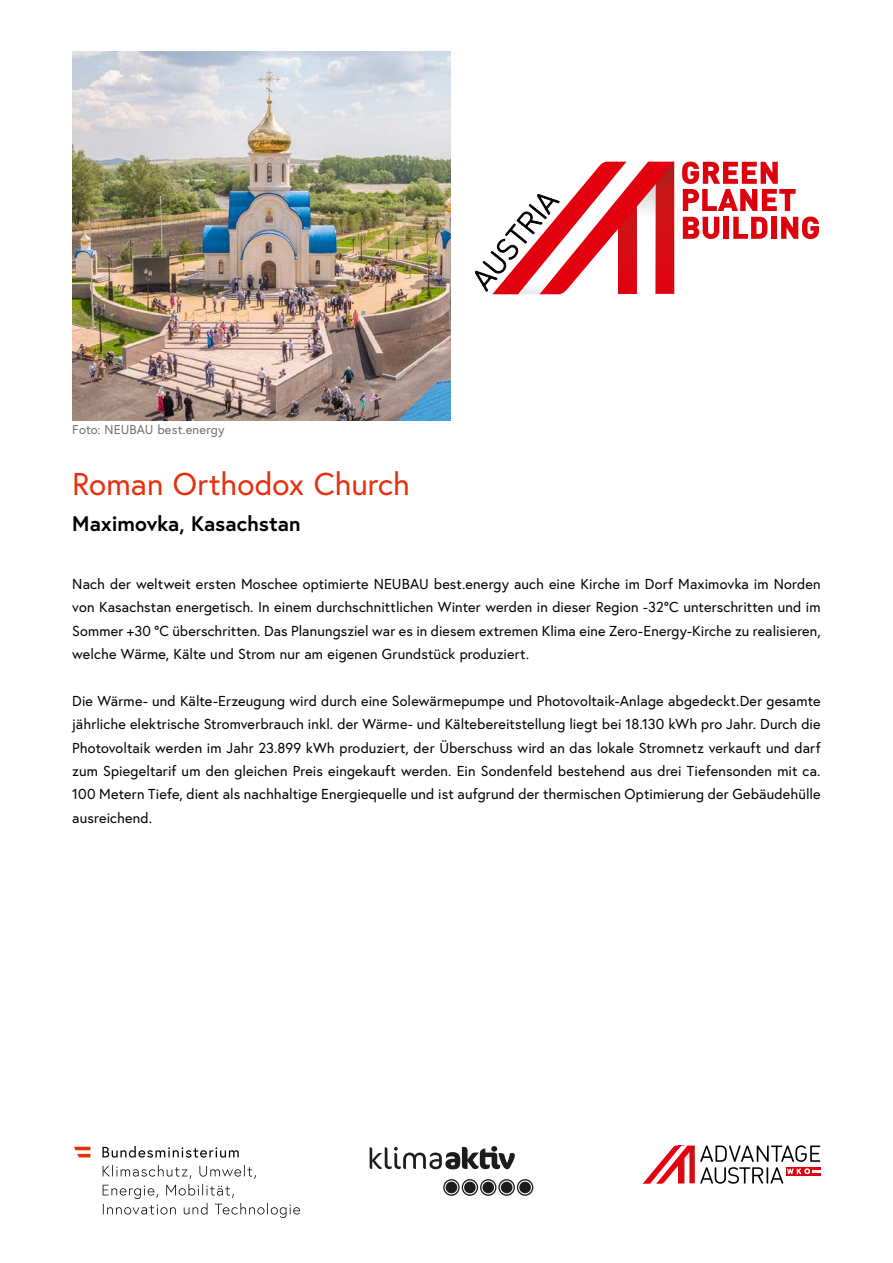
<style>
.page{position:relative;width:893px;height:1263px;background:#fff}
.page>*{position:absolute;margin:0;border:0;box-sizing:border-box;transform-origin:0 0}
.h1_ohne_Nummerierung{font:31.5px "Europa";letter-spacing:-.005em;color:#e5310e}
.h2_ohne_Nummerierung{font:700 21px "Europa";letter-spacing:-.005em;color:#000}
.p_Abstand_danach{font:14.4px/23.4px "Europa Austria";letter-spacing:.01em;color:#000;text-align:justify}
.t1{font:12.75px "Europa Austria";letter-spacing:.015em;color:#6f6f6e}
</style>
<div class="page">
<svg style="left:475px;top:162px;width:199px;height:132px"></svg>
<svg style="left:682px;top:162px;width:114px;height:49px"></svg>
<svg style="left:683px;top:217px;width:36px;height:22px"></svg>
<div style="left:723px;top:217px;width:6px;height:22px;background:#de010e"></div>
<svg style="left:733px;top:217px;width:34px;height:22px"></svg>
<div style="left:771px;top:217px;width:6px;height:22px;background:#de010e"></div>
<svg style="left:781px;top:217px;width:38px;height:22px"></svg>
<img style="left:72px;top:51px;width:379px;height:370px">
<svg style="left:103px;top:1165px;width:197px;height:53px"></svg>
<svg style="left:102px;top:1146px;width:137px;height:11px"></svg>
<svg style="left:74px;top:1147px;width:16px;height:10px"></svg>
<svg style="left:643px;top:1145px;width:177px;height:39px"></svg>
<svg style="left:370px;top:1146px;width:145px;height:23px"></svg>
<svg style="left:443px;top:1179px;width:90px;height:17px"></svg>
<div style="left:446px;top:1182px;width:11px;height:11px;background:#1c1c1a;border-radius:50%"></div>
<div style="left:464px;top:1182px;width:12px;height:11px;background:#1c1c1a;border-radius:50%"></div>
<div style="left:482px;top:1182px;width:12px;height:11px;background:#1c1c1a;border-radius:50%"></div>
<div style="left:501px;top:1182px;width:11px;height:11px;background:#1c1c1a;border-radius:50%"></div>
<div style="left:519px;top:1182px;width:12px;height:11px;background:#1c1c1a;border-radius:50%"></div>
<p class="t1" style="left:72px;top:421px;width:154px">Foto: NEUBAU best.energy</p>
<h1 class="h1_ohne_Nummerierung" style="left:72px;top:464px;width:339px">Roman Orthodox Church</h1>
<h2 class="h2_ohne_Nummerierung" style="left:72px;top:510px;width:230px">Maximovka, Kasachstan</h2>
<p class="p_Abstand_danach" style="left:72px;top:572px;width:750px">Nach der weltweit ersten Moschee optimierte NEUBAU best.energy auch eine Kirche im Dorf Maximovka im Norden von Kasachstan energetisch. In einem durchschnittlichen Winter werden in dieser Region -32°C unterschritten und im Sommer +30 °C überschritten. Das Planungsziel war es in diesem extremen Klima eine Zero-Energy-Kirche zu realisieren, welche Wärme, Kälte und Strom nur am eigenen Grundstück produziert.</p>
<p class="p_Abstand_danach" style="left:72px;top:689px;width:750px">Die Wärme- und Kälte-Erzeugung wird durch eine Solewärmepumpe und Photovoltaik-Anlage abgedeckt.Der gesamte jährliche elektrische Stromverbrauch inkl. der Wärme- und Kältebereitstellung liegt bei 18.130 kWh pro Jahr. Durch die Photovoltaik werden im Jahr 23.899 kWh produziert, der Überschuss wird an das lokale Stromnetz verkauft und darf zum Spiegeltarif um den gleichen Preis eingekauft werden. Ein Sondenfeld bestehend aus drei Tiefensonden mit ca.<br>100 Metern Tiefe, dient als nachhaltige Energiequelle und ist aufgrund der thermischen Optimierung der Gebäudehülle ausreichend.</p>
</div>
